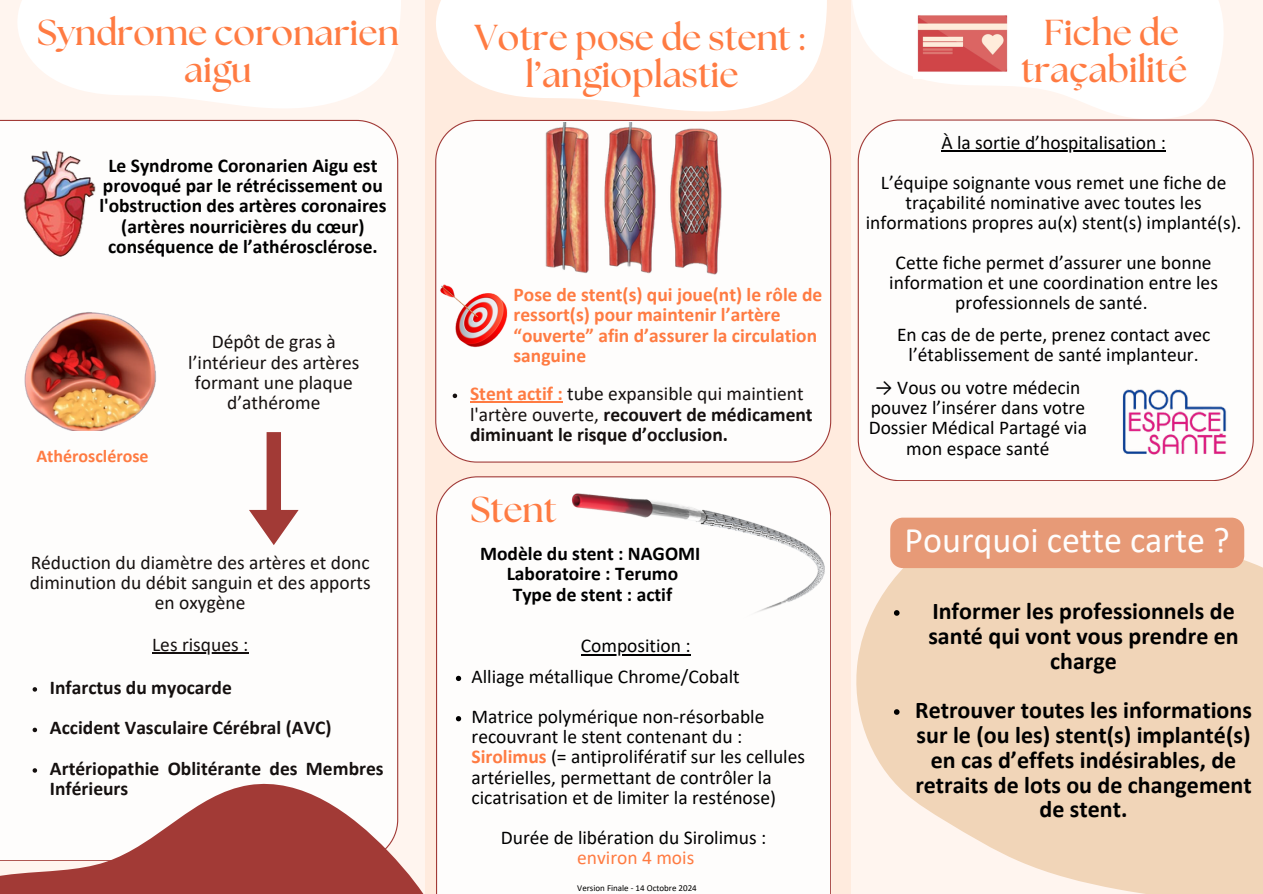
<style>
.page{position:relative;width:1263px;height:894px;background:#fff}
.page>*{position:absolute;margin:0;border:0;box-sizing:border-box;transform-origin:0 0}
.t1{font:700 36px/37.2px "The Seasons";color:#ff7b42;text-align:center}
.t2{font:36px "Calibri";color:#fefdfc}
.t3{font:700 24px/24.8px "Calibri";color:#000;text-align:center}
.t4{font:19.5px/20px "Calibri";color:#000;text-align:center}
.t5{font:700 19.5px/20.2px "Calibri";color:#000;text-align:center}
.t6{font:700 19.5px/20.2px "Calibri";color:#15100f}
.t7{font:19.5px/20.2px "Calibri";color:#15100f;text-align:center}
.t8{font:700 19.5px/20.2px "Calibri";color:#ff7b42}
.t9{font:700 18px "Calibri";color:#ff7b42}
.t10{font:9px "Calibri";color:#000}
.s1{color:#ff7b42}
.s2{font-weight:400}
.s3{font-weight:700;color:#ff7b42}
</style>
<div class="page">
<div style="left:0;top:0;width:1263px;height:893px;background:#fff5ef"></div>
<div style="left:425px;top:0;width:425px;height:893px;background:#ffebde"></div>
<div style="left:436px;top:476px;width:395px;height:417px;background:#fefdfc"></div>
<div style="left:435px;top:120px;width:396px;height:342px;background:#fefdfc"></div>
<img style="left:545px;top:123px;width:176px;height:152px">
<svg style="left:852px;top:0;width:372px;height:119px"></svg>
<svg style="left:436px;top:0;width:391px;height:112px"></svg>
<svg style="left:18px;top:0;width:383px;height:108px"></svg>
<div style="left:0;top:120px;width:398px;height:622px;background:#fefdfc"></div>
<img style="left:8px;top:309px;width:162px;height:121px">
<svg style="left:249px;top:432px;width:50px;height:113px"></svg>
<div style="left:858px;top:119px;width:396px;height:362px;background:#fefdfc"></div>
<img style="left:913px;top:10px;width:96px;height:68px">
<svg style="left:856px;top:523px;width:407px;height:370px;fill:#f1d5b8"></svg>
<img style="left:439px;top:281px;width:70px;height:71px">
<hr style="left:941px;top:150px;width:225px;height:1px;background:#000">
<hr style="left:152px;top:652px;width:96px;height:1px;background:#15100f">
<svg style="left:33px;top:687px;width:4px;height:4px"></svg>
<svg style="left:33px;top:727px;width:4px;height:5px"></svg>
<svg style="left:894px;top:610px;width:5px;height:5px"></svg>
<svg style="left:894px;top:709px;width:5px;height:5px"></svg>
<div style="left:890px;top:517px;width:354px;height:51px;background:#e79a77;border-radius:13px"></div>
<img style="left:1106px;top:379px;width:136px;height:85px">
<img style="left:566px;top:484px;width:265px;height:138px">
<hr style="left:581px;top:653px;width:110px;height:2px;background:#000">
<svg style="left:456px;top:675px;width:5px;height:5px"></svg>
<svg style="left:456px;top:715px;width:5px;height:6px"></svg>
<svg style="left:0;top:742px;width:475px;height:151px;fill:#fefdfc"></svg>
<img style="left:0;top:147px;width:145px;height:120px">
<svg style="left:453px;top:393px;width:4px;height:5px"></svg>
<hr style="left:470px;top:401px;width:93px;height:1px;background:#ff7b42">
<h5 class="t1" style="left:37px;top:16px;width:363px">Syndrome coronarien aigu</h5>
<h5 class="t5" style="left:99px;top:157px;width:289px">Le Syndrome Coronarien Aigu est provoqué par le rétrécissement ou l'obstruction des artères coronaires (artères nourricières du cœur) conséquence de l’athérosclérose.</h5>
<h4 class="t9" style="left:36px;top:448px;width:114px">Athérosclérose</h4>
<h1 class="t7" style="left:188px;top:333px;width:173px">Dépôt de gras à l’intérieur des artères formant une plaque d’athérome</h1>
<p class="t7" style="left:30px;top:553px;width:343px">Réduction du diamètre des artères et donc diminution du débit sanguin et des apports en oxygène</p>
<h4 class="t7" style="left:152px;top:636px;width:98px">Les risques :</h4>
<p class="t6" style="left:50px;top:678px;width:183px">Infarctus du myocarde</p>
<h5 class="t6" style="left:50px;top:719px;width:283px">Accident Vasculaire Cérébral (AVC)</h5>
<p class="t6" style="left:50px;top:759px;width:335px">Artériopathie Oblitérante des Membres<br>Inférieurs</p>
<h5 class="t1" style="left:475px;top:20px;width:331px">Votre pose de stent : l’angioplastie</h5>
<p class="t8" style="left:513px;top:286px;width:310px">Pose de stent(s) qui joue(nt) le rôle de ressort(s) pour maintenir l’artère “ouverte” afin d’assurer la circulation sanguine</p>
<h5 class="t6" style="left:470px;top:385px;width:344px"><span class="s1">Stent actif :</span> <span class="s2">tube expansible qui maintient l'artère ouverte,</span> recouvert de médicament diminuant le risque d’occlusion.</h5>
<p class="t1" style="left:471px;top:493px;width:87px">Stent</p>
<p class="t5" style="left:480px;top:545px;width:222px">Modèle du stent : NAGOMI<br>Laboratoire : Terumo<br>Type de stent : actif</p>
<p class="t4" style="left:581px;top:637px;width:111px">Composition :</p>
<p class="t4" style="left:472px;top:667px;width:270px">Alliage métallique Chrome/Cobalt</p>
<p class="t4" style="left:472px;top:708px;width:335px;text-align:left">Matrice polymérique non-résorbable recouvrant le stent contenant du :<br><span class="s3">Sirolimus</span> (= antiprolifératif sur les cellules artérielles, permettant de contrôler la cicatrisation et de limiter la resténose)</p>
<h1 class="t4" style="left:501px;top:828px;width:267px">Durée de libération du Sirolimus : <span class="s1">environ 4 mois</span></h1>
<h5 class="t10" style="left:577px;top:883px;width:121px">Version Finale - 14 Octobre 2024</h5>
<h5 class="t1" style="left:1021px;top:16px;width:168px">Fiche de traçabilité</h5>
<p class="t4" style="left:941px;top:134px;width:226px">À la sortie d’hospitalisation :</p>
<p class="t4" style="left:866px;top:174px;width:377px">L’équipe soignante vous remet une fiche de traçabilité nominative avec toutes les informations propres au(x) stent(s) implanté(s).</p>
<p class="t4" style="left:889px;top:254px;width:330px">Cette fiche permet d’assurer une bonne information et une coordination entre les professionnels de santé.</p>
<p class="t4" style="left:897px;top:326px;width:315px">En cas de de perte, prenez contact avec l’établissement de santé implanteur.</p>
<h1 class="t4" style="left:869px;top:378px;width:220px">→ Vous ou votre médecin pouvez l’insérer dans votre<br>Dossier Médical Partagé via mon espace santé</h1>
<h5 class="t2" style="left:905px;top:524px;width:327px">Pourquoi cette carte ?</h5>
<h5 class="t3" style="left:928px;top:600px;width:312px">Informer les professionnels de santé qui vont vous prendre en charge</h5>
<h4 class="t3" style="left:915px;top:699px;width:338px">Retrouver toutes les informations sur le (ou les) stent(s) implanté(s) en cas d’effets indésirables, de retraits de lots ou de changement de stent.</h4>
</div>
